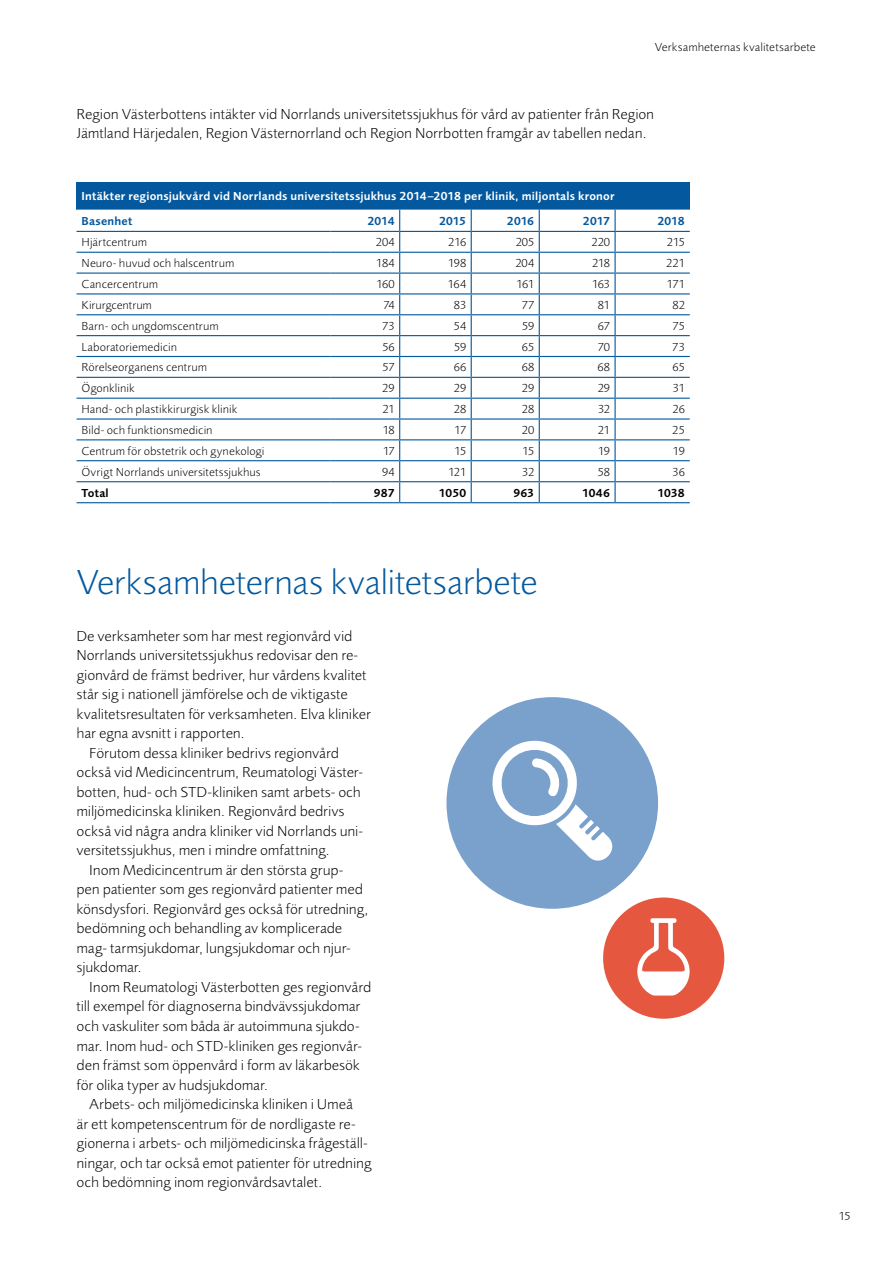
<style>
.page{position:relative;width:893px;height:1263px;background:#fff}
.page>*{position:absolute;margin:0;border:0;box-sizing:border-box;transform-origin:0 0}
.VALL___Rubrik_2___X{font:300 36px "Foundry Sans";color:#03589e}
.VALL___Bröd_indrag{font:300 15px/19.5px "Foundry Sans";color:#000}
.VALL___Bröd{font:300 15px/19.5px "Foundry Sans";letter-spacing:.005em;color:#000}
.VALL___Tabeller_Väns{font:300 12px "Foundry Sans";letter-spacing:.01em;color:#000}
.VALL___Tabeller_Väns-2{font:600 12px "Foundry Sans";letter-spacing:.015em;color:#fff}
.VALL___Tabeller_Höge{font:300 12px "Foundry Sans";letter-spacing:.015em;color:#000}
.VALL___Märkning_disp{font:300 12px "Foundry Sans";letter-spacing:.02em;color:#000}
.VALL___Tabeller_Väns-3{font:600 12px "Foundry Sans";letter-spacing:.015em;color:#03589e}
.VALL___Tabeller_Väns-4{font:600 12px "Foundry Sans";letter-spacing:.005em;color:#000}
.VALL___Tabeller_Höge-2{font:600 12px "Foundry Sans";letter-spacing:.005em;color:#000}
</style>
<div class="page">
<div style="left:603px;top:897px;width:121px;height:122px;background:#e5583f;border-radius:50%"></div>
<svg style="left:637px;top:918px;width:53px;height:77px"></svg>
<div style="left:77px;top:182px;width:613px;height:28px;background:#03589e"></div>
<hr style="left:77px;top:502px;width:253px;height:1px;background:#03589e">
<hr style="left:330px;top:502px;width:70px;height:1px;background:#03589e">
<hr style="left:400px;top:502px;width:71px;height:1px;background:#03589e">
<hr style="left:471px;top:502px;width:68px;height:1px;background:#03589e">
<hr style="left:615px;top:502px;width:75px;height:1px;background:#03589e">
<hr style="left:539px;top:502px;width:76px;height:1px;background:#03589e">
<svg style="left:77px;top:210px;width:613px;height:292px"></svg>
<hr style="left:614px;top:210px;width:2px;height:21px;background:#03589e">
<hr style="left:77px;top:231px;width:253px;height:1px;background:#03589e">
<hr style="left:330px;top:231px;width:70px;height:1px;background:#03589e">
<hr style="left:400px;top:231px;width:71px;height:1px;background:#03589e">
<hr style="left:471px;top:231px;width:68px;height:1px;background:#03589e">
<hr style="left:539px;top:231px;width:76px;height:1px;background:#03589e">
<hr style="left:615px;top:231px;width:75px;height:1px;background:#03589e">
<div style="left:446px;top:697px;width:212px;height:212px;background:#7aa0cc;border-radius:50%"></div>
<svg style="left:492px;top:740px;width:121px;height:121px"></svg>
<p class="VALL___Märkning_disp" style="left:655px;top:40px;width:162px">Verksamheternas kvalitetsarbete</p>
<p class="VALL___Bröd" style="left:77px;top:104px;width:579px">Region Västerbottens intäkter vid Norrlands universitetssjukhus för vård av patienter från Region<br>Jämtland Härjedalen, Region Västernorrland och Region Norrbotten framgår av tabellen nedan.</p>
<p class="VALL___Tabeller_Väns-2" style="left:82px;top:189px;width:534px">Intäkter regionsjukvård vid Norrlands universitetssjukhus 2014–2018 per klinik, miljontals kronor</p>
<p class="VALL___Tabeller_Väns-3" style="left:82px;top:214px;width:52px">Basenhet</p>
<p class="VALL___Tabeller_Väns-3" style="left:367px;top:214px;width:29px">2014</p>
<p class="VALL___Tabeller_Väns-3" style="left:439px;top:214px;width:29px">2015</p>
<p class="VALL___Tabeller_Väns-3" style="left:507px;top:214px;width:29px">2016</p>
<p class="VALL___Tabeller_Väns-3" style="left:583px;top:214px;width:29px">2017</p>
<p class="VALL___Tabeller_Väns-3" style="left:657px;top:214px;width:29px">2018</p>
<p class="VALL___Tabeller_Väns" style="left:82px;top:235px;width:67px">Hjärtcentrum</p>
<p class="VALL___Tabeller_Väns" style="left:376px;top:235px;width:20px">204</p>
<p class="VALL___Tabeller_Väns" style="left:448px;top:235px;width:19px">216</p>
<p class="VALL___Tabeller_Väns" style="left:516px;top:235px;width:20px">205</p>
<p class="VALL___Tabeller_Väns" style="left:591px;top:235px;width:20px">220</p>
<p class="VALL___Tabeller_Väns" style="left:667px;top:235px;width:19px">215</p>
<p class="VALL___Tabeller_Väns" style="left:82px;top:256px;width:154px">Neuro- huvud och halscentrum</p>
<p class="VALL___Tabeller_Väns" style="left:376px;top:256px;width:20px">184</p>
<p class="VALL___Tabeller_Väns" style="left:448px;top:256px;width:19px">198</p>
<p class="VALL___Tabeller_Höge" style="left:515px;top:256px;width:20px">204</p>
<p class="VALL___Tabeller_Höge" style="left:592px;top:256px;width:19px">218</p>
<p class="VALL___Tabeller_Höge" style="left:666px;top:256px;width:20px">221</p>
<p class="VALL___Tabeller_Väns" style="left:82px;top:277px;width:78px">Cancercentrum</p>
<p class="VALL___Tabeller_Väns" style="left:376px;top:277px;width:20px">160</p>
<p class="VALL___Tabeller_Väns" style="left:448px;top:277px;width:20px">164</p>
<p class="VALL___Tabeller_Höge" style="left:516px;top:277px;width:19px">161</p>
<p class="VALL___Tabeller_Höge" style="left:592px;top:277px;width:19px">163</p>
<p class="VALL___Tabeller_Höge" style="left:667px;top:277px;width:19px">171</p>
<p class="VALL___Tabeller_Väns" style="left:82px;top:298px;width:72px">Kirurgcentrum</p>
<p class="VALL___Tabeller_Väns" style="left:383px;top:298px;width:13px">74</p>
<p class="VALL___Tabeller_Väns" style="left:454px;top:298px;width:14px">83</p>
<p class="VALL___Tabeller_Höge" style="left:522px;top:298px;width:14px">77</p>
<p class="VALL___Tabeller_Höge" style="left:598px;top:298px;width:14px">81</p>
<p class="VALL___Tabeller_Höge" style="left:672px;top:298px;width:14px">82</p>
<p class="VALL___Tabeller_Väns" style="left:82px;top:319px;width:138px">Barn- och ungdomscentrum</p>
<p class="VALL___Tabeller_Väns" style="left:382px;top:319px;width:14px">73</p>
<p class="VALL___Tabeller_Väns" style="left:454px;top:319px;width:14px">54</p>
<p class="VALL___Tabeller_Höge" style="left:522px;top:319px;width:14px">59</p>
<p class="VALL___Tabeller_Höge" style="left:598px;top:319px;width:14px">67</p>
<p class="VALL___Tabeller_Höge" style="left:673px;top:319px;width:14px">75</p>
<p class="VALL___Tabeller_Väns" style="left:82px;top:339px;width:97px">Laboratoriemedicin</p>
<p class="VALL___Tabeller_Väns" style="left:382px;top:339px;width:14px">56</p>
<p class="VALL___Tabeller_Väns" style="left:454px;top:339px;width:14px">59</p>
<p class="VALL___Tabeller_Höge" style="left:522px;top:339px;width:14px">65</p>
<p class="VALL___Tabeller_Höge" style="left:598px;top:339px;width:14px">70</p>
<p class="VALL___Tabeller_Höge" style="left:672px;top:339px;width:14px">73</p>
<p class="VALL___Tabeller_Väns" style="left:82px;top:360px;width:127px">Rörelseorganens centrum</p>
<p class="VALL___Tabeller_Väns" style="left:382px;top:360px;width:14px">57</p>
<p class="VALL___Tabeller_Väns" style="left:454px;top:360px;width:14px">66</p>
<p class="VALL___Tabeller_Höge" style="left:522px;top:360px;width:14px">68</p>
<p class="VALL___Tabeller_Höge" style="left:597px;top:360px;width:14px">68</p>
<p class="VALL___Tabeller_Höge" style="left:672px;top:360px;width:14px">65</p>
<p class="VALL___Tabeller_Väns" style="left:82px;top:381px;width:54px">Ögonklinik</p>
<p class="VALL___Tabeller_Väns" style="left:382px;top:381px;width:14px">29</p>
<p class="VALL___Tabeller_Väns" style="left:454px;top:381px;width:14px">29</p>
<p class="VALL___Tabeller_Höge" style="left:522px;top:381px;width:14px">29</p>
<p class="VALL___Tabeller_Höge" style="left:598px;top:381px;width:14px">29</p>
<p class="VALL___Tabeller_Höge" style="left:673px;top:381px;width:13px">31</p>
<p class="VALL___Tabeller_Väns" style="left:82px;top:402px;width:157px">Hand- och plastikkirurgisk klinik</p>
<p class="VALL___Tabeller_Väns" style="left:382px;top:402px;width:14px">21</p>
<p class="VALL___Tabeller_Väns" style="left:454px;top:402px;width:14px">28</p>
<p class="VALL___Tabeller_Höge" style="left:522px;top:402px;width:14px">28</p>
<p class="VALL___Tabeller_Höge" style="left:598px;top:402px;width:13px">32</p>
<p class="VALL___Tabeller_Höge" style="left:673px;top:402px;width:14px">26</p>
<p class="VALL___Tabeller_Väns" style="left:82px;top:423px;width:132px">Bild- och funktionsmedicin</p>
<p class="VALL___Tabeller_Väns" style="left:383px;top:423px;width:13px">18</p>
<p class="VALL___Tabeller_Väns" style="left:455px;top:423px;width:13px">17</p>
<p class="VALL___Tabeller_Höge" style="left:522px;top:423px;width:14px">20</p>
<p class="VALL___Tabeller_Höge" style="left:598px;top:423px;width:14px">21</p>
<p class="VALL___Tabeller_Höge" style="left:672px;top:423px;width:14px">25</p>
<p class="VALL___Tabeller_Väns" style="left:82px;top:444px;width:184px">Centrum för obstetrik och gynekologi</p>
<p class="VALL___Tabeller_Väns" style="left:383px;top:444px;width:13px">17</p>
<p class="VALL___Tabeller_Väns" style="left:454px;top:444px;width:13px">15</p>
<p class="VALL___Tabeller_Höge" style="left:522px;top:444px;width:13px">15</p>
<p class="VALL___Tabeller_Höge" style="left:598px;top:444px;width:13px">19</p>
<p class="VALL___Tabeller_Höge" style="left:673px;top:444px;width:13px">19</p>
<p class="VALL___Tabeller_Väns" style="left:82px;top:464px;width:180px">Övrigt Norrlands universitetssjukhus</p>
<p class="VALL___Tabeller_Väns" style="left:382px;top:464px;width:14px">94</p>
<p class="VALL___Tabeller_Väns" style="left:448px;top:464px;width:19px">121</p>
<p class="VALL___Tabeller_Höge" style="left:522px;top:464px;width:13px">32</p>
<p class="VALL___Tabeller_Höge" style="left:598px;top:464px;width:14px">58</p>
<p class="VALL___Tabeller_Höge" style="left:672px;top:464px;width:14px">36</p>
<p class="VALL___Tabeller_Väns-4" style="left:82px;top:486px;width:29px">Total</p>
<p class="VALL___Tabeller_Väns-4" style="left:374px;top:486px;width:22px">987</p>
<p class="VALL___Tabeller_Väns-4" style="left:439px;top:486px;width:29px">1050</p>
<p class="VALL___Tabeller_Höge-2" style="left:513px;top:486px;width:22px">963</p>
<p class="VALL___Tabeller_Höge-2" style="left:582px;top:486px;width:29px">1046</p>
<p class="VALL___Tabeller_Höge-2" style="left:657px;top:486px;width:29px">1038</p>
<p class="VALL___Rubrik_2___X" style="left:77px;top:561px;width:463px">Verksamheternas kvalitetsarbete</p>
<p class="VALL___Bröd_indrag" style="left:77px;top:626px;width:296px">De verksamheter som har mest regionvård vid Norrlands universitetssjukhus redovisar den re&shy;gionvård de främst bedriver, hur vårdens kvalitet står sig i nationell jämförelse och de viktigaste kvalitetsresultaten för verksamheten. Elva kliniker har egna avsnitt i rapporten.</p>
<p class="VALL___Bröd_indrag" style="left:77px;top:743px;width:288px;text-indent:13px">Förutom dessa kliniker bedrivs regionvård också vid Medicincentrum, Reumatologi Väster&shy;botten, hud- och STD-kliniken samt arbets- och miljömedicinska kliniken. Regionvård bedrivs också vid några andra kliniker vid Norrlands uni&shy;versitetssjukhus, men i mindre omfattning.</p>
<p class="VALL___Bröd_indrag" style="left:77px;top:860px;width:293px;text-indent:13px">Inom Medicincentrum är den största grup&shy;pen patienter som ges regionvård patienter med könsdysfori. Regionvård ges också för utredning, bedömning och behandling av komplicerade mag- tarmsjukdomar, lungsjukdomar och njur&shy;sjukdomar.</p>
<p class="VALL___Bröd_indrag" style="left:77px;top:977px;width:296px;text-indent:13px">Inom Reumatologi Västerbotten ges regionvård till exempel för diagnoserna bindvävssjukdomar och vaskuliter som båda är autoimmuna sjukdo&shy;mar. Inom hud- och STD-kliniken ges regionvår&shy;den främst som öppenvård i form av läkarbesök för olika typer av hudsjukdomar.</p>
<p class="VALL___Bröd_indrag" style="left:77px;top:1094px;width:296px;text-indent:13px">Arbets- och miljömedicinska kliniken i Umeå<br>är ett kompetenscentrum för de nordligaste re&shy;gionerna i arbets- och miljömedicinska frågeställ&shy;ningar, och tar också emot patienter för utredning och bedömning inom regionvårdsavtalet.</p>
<p class="VALL___Tabeller_Väns" style="left:839px;top:1209px;width:13px">15</p>
</div>
